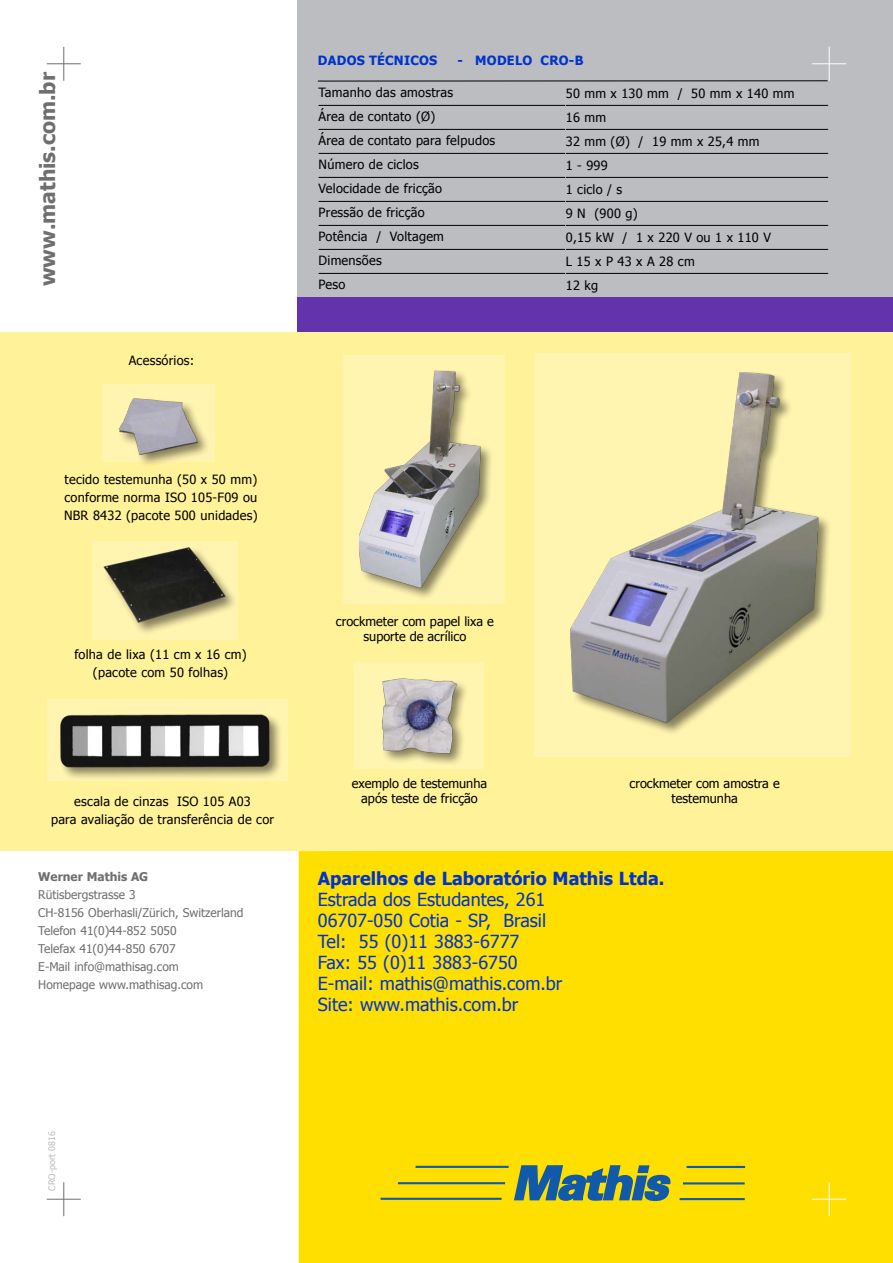
<style>
.page{position:relative;width:893px;height:1263px;background:#fff}
.page>*{position:absolute;margin:0;border:0;box-sizing:border-box;transform-origin:0 0}
.t1{font:700 21px "Tahoma";color:#6d6f71}
.t2{font:18px/21px "Tahoma";color:#03c}
.t3{font:700 18px "Tahoma";color:#03c}
.t4{font:12.75px/18px "Tahoma";letter-spacing:.02em;color:#000;text-align:center}
.t5{font:12.75px/15px "Tahoma";color:#000;text-align:center}
.t6{font:700 12.75px "Tahoma";letter-spacing:.02em;color:#03c}
.t7{font:12px/18px "Tahoma";color:#6d6f71}
.t8{font:700 12px "Tahoma";color:#6d6f71}
.t9{font:9px "Tahoma";color:#bcbdc0}
</style>
<div class="page">
<div style="left:299px;top:850px;width:594px;height:413px;background:#ffdf00"></div>
<div style="left:298px;top:0;width:595px;height:298px;background:#bcbdc0"></div>
<div style="left:298px;top:298px;width:595px;height:34px;background:#6333ab"></div>
<div style="left:0;top:332px;width:893px;height:518px;background:#fff299"></div>
<hr style="left:63px;top:47px;width:1px;height:34px;background:#6d6f71">
<hr style="left:47px;top:63px;width:34px;height:1px;background:#6d6f71">
<hr style="left:829px;top:47px;width:1px;height:34px;background:#fff">
<hr style="left:812px;top:63px;width:34px;height:1px;background:#fff">
<hr style="left:829px;top:1182px;width:1px;height:34px;background:#fff">
<hr style="left:812px;top:1199px;width:34px;height:1px;background:#fff">
<hr style="left:63px;top:1182px;width:1px;height:34px;background:#6d6f71">
<hr style="left:47px;top:1199px;width:34px;height:1px;background:#6d6f71">
<svg style="left:513px;top:1165px;width:158px;height:36px;background:#66896c"></svg>
<hr style="left:381px;top:1198px;width:121px;height:2px;background:#115aa9">
<hr style="left:416px;top:1166px;width:93px;height:2px;background:#115aa9">
<hr style="left:398px;top:1182px;width:107px;height:2px;background:#115aa9">
<hr style="left:680px;top:1198px;width:65px;height:2px;background:#115aa9">
<hr style="left:687px;top:1166px;width:58px;height:2px;background:#115aa9">
<hr style="left:683px;top:1182px;width:62px;height:2px;background:#115aa9">
<div style="left:47px;top:699px;width:241px;height:82px;background:#fff4b0"></div>
<div style="left:58px;top:712px;width:237px;height:80px;background:#000;opacity:.48"></div>
<img style="left:58px;top:712px;width:214px;height:58px">
<div style="left:92px;top:541px;width:145px;height:98px;background:#fff4b0"></div>
<div style="left:102px;top:545px;width:157px;height:110px;background:#000;opacity:.48"></div>
<img style="left:102px;top:545px;width:130px;height:81px">
<div style="left:102px;top:385px;width:113px;height:77px;background:#fff4b0"></div>
<div style="left:105px;top:384px;width:126px;height:97px;background:#000;opacity:.48"></div>
<img style="left:107px;top:386px;width:100px;height:75px">
<div style="left:343px;top:355px;width:161px;height:249px;background:#fff4b0"></div>
<div style="left:357px;top:368px;width:153px;height:262px;background:#000;opacity:.48"></div>
<img style="left:359px;top:368px;width:131px;height:228px">
<div style="left:534px;top:354px;width:316px;height:403px;background:#fff4b0"></div>
<div style="left:568px;top:370px;width:325px;height:412px;background:#000;opacity:.48"></div>
<img style="left:568px;top:370px;width:282px;height:369px">
<hr style="left:319px;top:129px;width:246px;height:1px;background:#000">
<hr style="left:319px;top:153px;width:246px;height:1px;background:#000">
<hr style="left:319px;top:177px;width:246px;height:1px;background:#000">
<hr style="left:319px;top:201px;width:246px;height:1px;background:#000">
<hr style="left:319px;top:225px;width:246px;height:1px;background:#000">
<hr style="left:319px;top:249px;width:246px;height:1px;background:#000">
<hr style="left:319px;top:273px;width:246px;height:1px;background:#000">
<hr style="left:566px;top:129px;width:262px;height:1px;background:#000">
<hr style="left:566px;top:153px;width:262px;height:1px;background:#000">
<hr style="left:566px;top:177px;width:262px;height:1px;background:#000">
<hr style="left:566px;top:201px;width:262px;height:1px;background:#000">
<hr style="left:566px;top:225px;width:262px;height:1px;background:#000">
<hr style="left:566px;top:249px;width:262px;height:1px;background:#000">
<hr style="left:566px;top:273px;width:262px;height:1px;background:#000">
<hr style="left:319px;top:105px;width:246px;height:1px;background:#000">
<hr style="left:566px;top:105px;width:262px;height:1px;background:#000">
<div style="left:354px;top:662px;width:130px;height:107px;background:#fff4b0"></div>
<div style="left:380px;top:676px;width:142px;height:121px;background:#000;opacity:.48"></div>
<img style="left:380px;top:676px;width:90px;height:89px">
<hr style="left:318px;top:80px;width:510px;height:1px;background:#000">
<h1 class="t1" style="left:33px;top:286px;width:216px;rotate:-90deg">www.mathis.com.br</h1>
<p class="t4" style="left:129px;top:351px;width:67px">Acessórios:</p>
<p class="t6" style="left:318px;top:51px;width:121px">DADOS TÉCNICOS</p>
<p class="t6" style="left:458px;top:51px;width:126px">- MODELO CRO-b</p>
<p class="t4" style="left:319px;top:83px;width:136px">Tamanho das amostras</p>
<p class="t4" style="left:566px;top:84px;width:230px">50 mm x 130 mm / 50 mm x 140 mm</p>
<p class="t4" style="left:319px;top:107px;width:118px">Área de contato (Ø)</p>
<p class="t4" style="left:566px;top:108px;width:42px">16 mm</p>
<p class="t4" style="left:319px;top:131px;width:178px">Área de contato para felpudos</p>
<p class="t4" style="left:566px;top:132px;width:195px">32 mm (Ø) / 19 mm x 25,4 mm</p>
<p class="t4" style="left:319px;top:155px;width:102px">Número de ciclos</p>
<p class="t4" style="left:566px;top:156px;width:43px">1 - 999</p>
<p class="t4" style="left:319px;top:179px;width:125px">Velocidade de fricção</p>
<p class="t4" style="left:566px;top:180px;width:58px">1 ciclo / s</p>
<p class="t4" style="left:319px;top:203px;width:108px">Pressão de fricção</p>
<p class="t4" style="left:566px;top:204px;width:73px">9 N (900 g)</p>
<p class="t4" style="left:319px;top:227px;width:127px">Potência / Voltagem</p>
<p class="t4" style="left:566px;top:228px;width:207px">0,15 kW / 1 x 220 V ou 1 x 110 V</p>
<p class="t4" style="left:319px;top:251px;width:65px">Dimensões</p>
<p class="t4" style="left:566px;top:252px;width:130px">L 15 x P 43 x A 28 cm</p>
<p class="t4" style="left:319px;top:275px;width:28px">Peso</p>
<p class="t4" style="left:566px;top:276px;width:34px">12 kg</p>
<p class="t4" style="left:64px;top:470px;width:195px;text-align:justify">tecido testemunha (50 x 50 mm) conforme norma ISO 105-F09 ou NBR 8432 (pacote 500 unidades)</p>
<p class="t4" style="left:74px;top:644px;width:174px">folha de lixa (11 cm x 16 cm) (pacote com 50 folhas)</p>
<p class="t4" style="left:51px;top:792px;width:225px">escala de cinzas ISO 105 A03<br>para avaliação de transferência de cor</p>
<p class="t8" style="left:38px;top:868px;width:111px">Werner Mathis AG</p>
<p class="t7" style="left:38px;top:885px;width:207px">Rütisbergstrasse 3<br>CH-8156 Oberhasli/Zürich, Switzerland<br>Telefon 41(0)44-852 5050<br>Telefax 41(0)44-850 6707<br>E-Mail info@mathisag.com<br>Homepage www.mathisag.com</p>
<p class="t5" style="left:336px;top:613px;width:159px">crockmeter com papel lixa e suporte de acrílico</p>
<p class="t5" style="left:352px;top:775px;width:137px">exemplo de testemunha após teste de fricção</p>
<p class="t5" style="left:630px;top:775px;width:152px">crockmeter com amostra e testemunha</p>
<h2 class="t3" style="left:318px;top:866px;width:348px">Aparelhos de Laboratório Mathis Ltda.</h2>
<h2 class="t2" style="left:318px;top:888px;width:246px">Estrada dos Estudantes, 261<br>06707-050 Cotia - SP, Brasil<br>Tel: 55 (0)11 3883-6777<br>Fax: 55 (0)11 3883-6750<br>E-mail: mathis@mathis.com.br<br>Site: www.mathis.com.br</h2>
<p class="t9" style="left:46px;top:1191px;width:61px;rotate:-90deg">CRO-port 0816</p>
</div>
